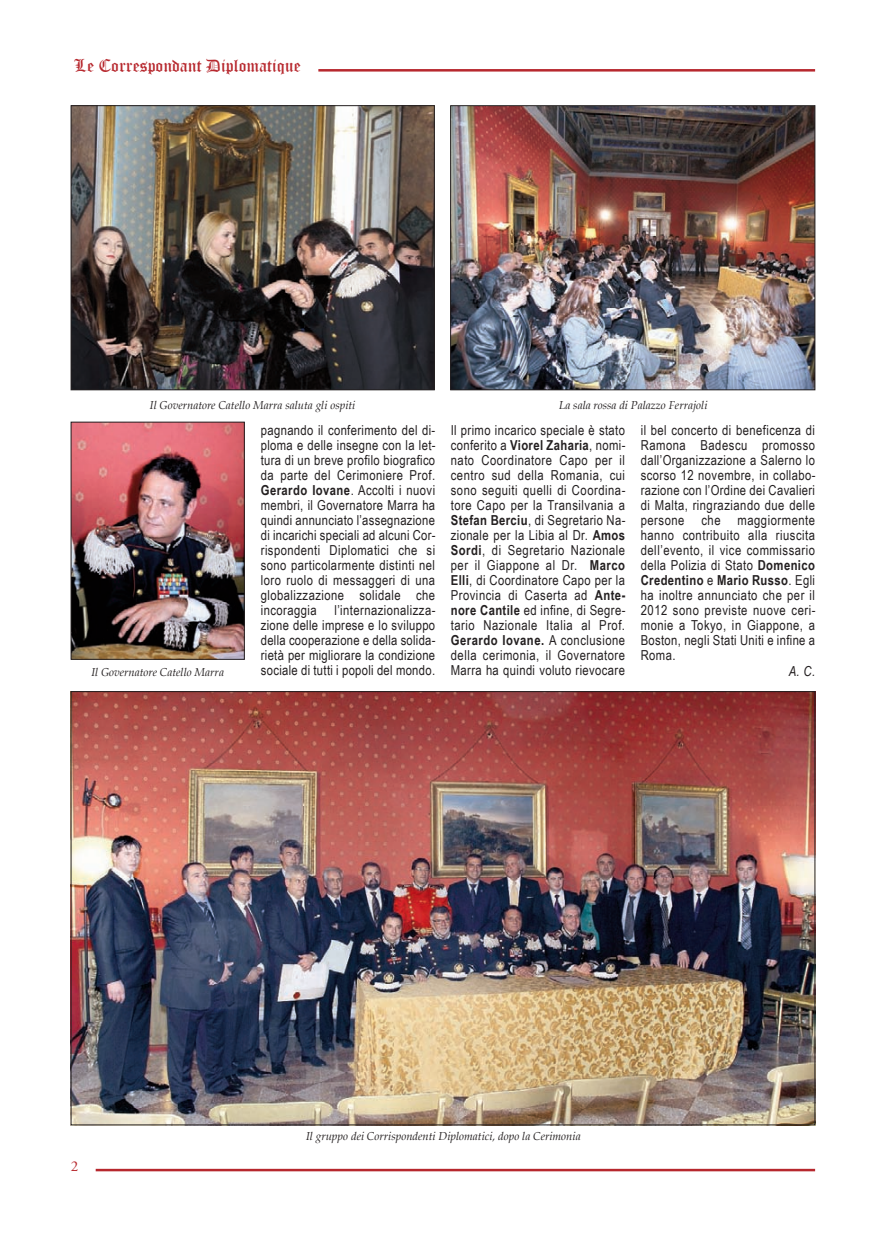
<style>
.page{position:relative;width:886px;height:1241px;background:#fff}
.page>*{position:absolute;margin:0;border:0;box-sizing:border-box;transform-origin:0 0}
.t1{font:17.5px "Old English Text";color:#b7282e}
.t2{font:15px "Adobe Garamond";color:#b7282e}
.t3{font:13.75px/15px "Arial Narrow";letter-spacing:.025em;color:#231f20;text-align:justify}
.t4{font:italic 13.75px "Arial Narrow";color:#231f20}
.t5{font:italic 11.25px "Palatino";color:#231f20}
.s1{font-weight:700}
</style>
<div class="page">
<hr style="left:96px;top:1168px;width:719px;height:3px;background:#b7282e">
<hr style="left:318px;top:69px;width:497px;height:3px;background:#b7282e">
<img style="left:73px;top:107px;width:359px;height:281px">
<div style="left:71px;top:105px;width:363px;height:285px;border:1px solid #231f20"></div>
<img style="left:452px;top:107px;width:361px;height:281px">
<div style="left:450px;top:105px;width:365px;height:285px;border:1px solid #231f20"></div>
<img style="left:73px;top:424px;width:169px;height:233px">
<div style="left:71px;top:422px;width:173px;height:237px;border:1px solid #231f20"></div>
<img style="left:71px;top:693px;width:744px;height:432px">
<p class="t1" style="left:74px;top:57px;width:228px">Le Correspondant Diplomatique</p>
<p class="t5" style="left:150px;top:400px;width:207px">Il Governatore Catello Marra saluta gli ospiti</p>
<p class="t5" style="left:559px;top:400px;width:150px">La sala rossa di Palazzo Ferrajoli</p>
<p class="t5" style="left:91px;top:666px;width:134px">Il Governatore Catello Marra</p>
<p class="t3" style="left:261px;top:423px;width:176px">pagnando il conferimento del di&shy;ploma e delle insegne con la let&shy;tura di un breve profilo biografico da parte del Cerimoniere Prof.<br><span class="s1">Gerardo Iovane</span>. Accolti i nuovi membri, il Governatore Marra ha quindi annunciato l’assegnazione di incarichi speciali ad alcuni Cor&shy;rispondenti Diplomatici che si sono particolarmente distinti nel loro ruolo di messaggeri di una globalizzazione solidale che incoraggia</p>
<p class="t3" style="left:261px;top:603px;width:176px;text-indent:74px">l’internazionalizza&shy;zione delle imprese e lo sviluppo della cooperazione e della solida&shy;rietà per migliorare la condizione sociale di tutti i popoli del mondo.</p>
<p class="t3" style="left:451px;top:423px;width:176px">Il primo incarico speciale è stato conferito a <span class="s1">Viorel Zaharia</span>, nomi&shy;nato Coordinatore Capo per il centro sud della Romania, cui sono seguiti quelli di Coordina&shy;tore Capo per la Transilvania a <span class="s1">Stefan Berciu</span>, di Segretario Na&shy;zionale per la Libia al Dr. <span class="s1">Amos Sordi</span>, di Segretario Nazionale per il Giappone al Dr. <span class="s1">Marco Elli</span>, di Coordinatore Capo per la Provincia di Caserta ad <span class="s1">Ante&shy;nore Cantile</span> ed infine, di Segre&shy;tario Nazionale Italia al Prof.<br><span class="s1">Gerardo Iovane.</span> A conclusione della cerimonia, il Governatore Marra ha quindi voluto rievocare</p>
<p class="t3" style="left:641px;top:423px;width:176px">il bel concerto di beneficenza di Ramona Badescu promosso dall’Organizzazione a Salerno lo scorso 12 novembre, in collabo&shy;razione con l’Ordine dei Cavalieri di Malta, ringraziando due delle persone che maggiormente hanno contribuito alla riuscita dell’evento, il vice commissario della Polizia di Stato <span class="s1">Domenico Credentino</span> e <span class="s1">Mario Russo</span>. Egli ha inoltre annunciato che per il 2012 sono previste nuove ceri&shy;monie a Tokyo, in Giappone, a Boston, negli Stati Uniti e infine a Roma.</p>
<p class="t4" style="left:789px;top:662px;width:28px">A. C.</p>
<p class="t2" style="left:71px;top:1159px;width:9px">2</p>
<p class="t5" style="left:306px;top:1130px;width:276px">Il gruppo dei Corrispondenti Diplomatici, dopo la Cerimonia</p>
</div>
